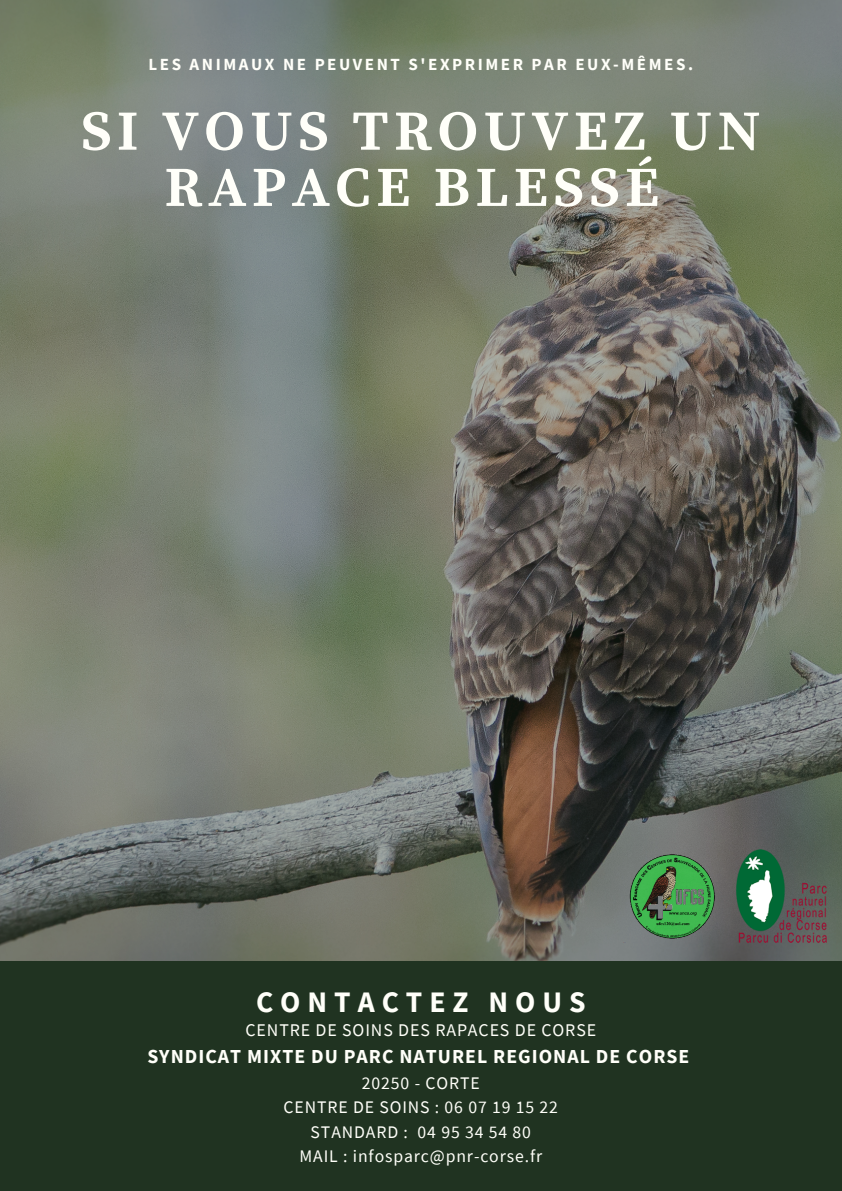
<style>
.page{position:relative;width:842px;height:1191px;background:#fff}
.page>*{position:absolute;margin:0;border:0;box-sizing:border-box;transform-origin:0 0}
.t1{font:700 56.5px/56.2px "Source Serif Pro";letter-spacing:.1em;color:#fffff9;text-align:center}
.t2{font:700 29.7px "Source Sans Pro";letter-spacing:.235em;color:#fffff9}
.t3{font:700 19.8px "Source Sans Pro";letter-spacing:.05em;color:#fffff9}
.t4{font:17.8px "Source Sans Pro";letter-spacing:.05em;color:#fffff9}
.t5{font:17.7px "Source Sans Pro";letter-spacing:.05em;color:#fffff9}
.t6{font:700 17px "Source Sans Pro";letter-spacing:.15em;color:#fffff9}
</style>
<div class="page">
<img style="left:0;top:0;width:842px;height:961px">
<div style="left:0;top:961px;width:842px;height:229px;background:#203321"></div>
<img style="left:736px;top:849px;width:90px;height:93px">
<img style="left:624px;top:849px;width:93px;height:93px">
<p class="t6" style="left:149px;top:53px;width:546px">LES ANIMAUX NE PEUVENT S'EXPRIMER PAR EUX-MÊMES.</p>
<p class="t1" style="left:81px;top:105px;width:681px">SI VOUS TROUVEZ UN<br>RAPACE BLESSÉ</p>
<p class="t2" style="left:256px;top:982px;width:331px">CONTACTEZ NOUS</p>
<p class="t4" style="left:246px;top:1018px;width:352px">CENTRE DE SOINS DES RAPACES DE CORSE</p>
<p class="t3" style="left:147px;top:1043px;width:543px">SYNDICAT MIXTE DU PARC NATUREL REGIONAL DE CORSE</p>
<p class="t5" style="left:362px;top:1071px;width:119px">20250 - CORTE</p>
<p class="t5" style="left:284px;top:1095px;width:276px">CENTRE DE SOINS : 06 07 19 15 22</p>
<p class="t5" style="left:311px;top:1119px;width:222px">STANDARD : 04 95 34 54 80</p>
<p class="t5" style="left:300px;top:1144px;width:244px">MAIL : infosparc@pnr-corse.fr</p>
</div>
